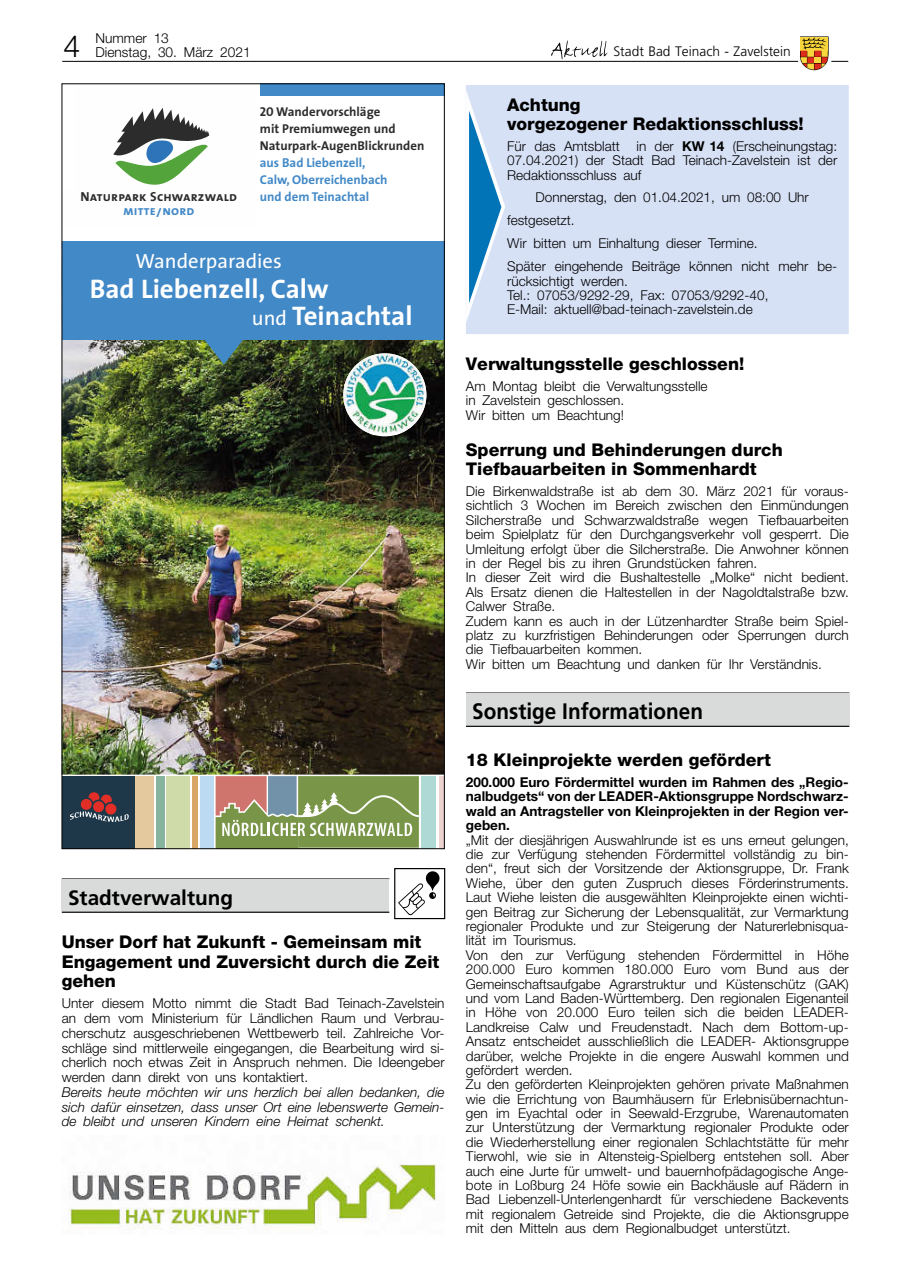
<style>
.page{position:relative;width:902px;height:1280px;background:#fff}
.page>*{position:absolute;margin:0;border:0;box-sizing:border-box;transform-origin:0 0}
.t1{font:700 27px/27px "The Sans";color:#fff}
.t2{font:700 22.35px "Frutiger";color:#000;scale:.93 1}
.t3{font:700 20.85px "Frutiger";color:#000}
.t4{font:20.55px "The Sans";color:#fff}
.t5{font:800 17.55px/19.5px "Helvetica Neue";color:#000}
.t6{font:300 13.8px "Frutiger";color:#000}
.t7{font:300 13.65px/14.4px "Helvetica Neue";color:#000}
.t8{font:700 13.65px/14.4px "Helvetica Neue";color:#000;text-align:justify}
.t9{font:italic 300 13.65px/14.7px "Helvetica Neue";color:#000;text-align:justify}
.t10{font:13.05px "The Sans Bold Caps";letter-spacing:.015em;color:#2c2c2c}
.t11{font:13.05px "The Sans Bold Caps";letter-spacing:.015em;color:#4289c7}
.t12{font:700 12.9px/17.1px "The Sans";color:#2c2c2c}
.t13{font:700 12.9px/17.1px "The Sans";color:#4289c7}
.s1{font-size:30.3px}
.s2{font-family:"The Sans Bold Caps";font-weight:400}
.s3{font-weight:400;font-size:20.55px}
.s4{font-weight:700}
</style>
<div class="page">
<svg style="left:551px;top:40px;width:56px;height:20px"></svg>
<hr style="left:62px;top:61px;width:736px;height:1px;background:#000">
<svg style="left:800px;top:36px;width:48px;height:35px"></svg>
<img style="left:64px;top:340px;width:378px;height:435px">
<svg style="left:113px;top:108px;width:96px;height:77px"></svg>
<div style="left:62px;top:776px;width:73px;height:73px;background:#1e384a"></div>
<svg style="left:70px;top:792px;width:59px;height:30px"></svg>
<div style="left:260px;top:84px;width:184px;height:12px;background:#4289c7"></div>
<div style="left:62px;top:241px;width:382px;height:99px;background:#4289c7"></div>
<svg style="left:202px;top:340px;width:44px;height:24px"></svg>
<svg style="left:153px;top:776px;width:14px;height:71px"></svg>
<div style="left:167px;top:776px;width:23px;height:73px;background:#cfdcaa"></div>
<div style="left:135px;top:776px;width:18px;height:73px;background:#e5c99e"></div>
<div style="left:156px;top:776px;width:8px;height:73px;background:#87b39f"></div>
<svg style="left:192px;top:776px;width:250px;height:71px;background:#9da97e"></svg>
<img style="left:335px;top:345px;width:99px;height:99px">
<img style="left:343px;top:353px;width:83px;height:82px">
<div style="left:394px;top:868px;width:51px;height:51px;border:1px solid #000"></div>
<svg style="left:398px;top:871px;width:42px;height:44px"></svg>
<div style="left:62px;top:879px;width:327px;height:32px;background:#d9dada"></div>
<hr style="left:62px;top:911px;width:327px;height:2px;background:#000">
<img style="left:68px;top:1164px;width:369px;height:66px">
<div style="left:466px;top:85px;width:382px;height:249px;background:#d7e1f6"></div>
<svg style="left:466px;top:85px;width:42px;height:227px"></svg>
<div style="left:466px;top:693px;width:383px;height:32px;background:#d9dada"></div>
<hr style="left:466px;top:726px;width:383px;height:1px;background:#000">
<p class="t7" style="left:95px;top:32px;width:157px;line-height:13.5px;text-indent:-32px"><span class="s1">4</span> Nummer 13<br>Dienstag, 30. März 2021</p>
<p class="t12" style="left:260px;top:103px;width:166px"><span class="s2">20</span> Wandervorschläge<br>mit Premiumwegen und<br>Naturpark-AugenBlickrunden</p>
<p class="t13" style="left:260px;top:154px;width:129px">aus Bad Liebenzell,<br>Calw, Oberreichenbach und dem Teinachtal</p>
<p class="t10" style="left:80px;top:186px;width:158px">Naturpark Schwarzwald</p>
<p class="t11" style="left:123px;top:200px;width:73px">mitte/nord</p>
<h3 class="t4" style="left:136px;top:244px;width:148px">Wanderparadies</h3>
<h1 class="t1" style="left:252px;top:275px;width:162px;text-indent:-162px">Bad Liebenzell, Calw<br><span class="s3">und</span> Teinachtal</h1>
<h3 class="t3" style="left:68px;top:885px;width:166px">Stadtverwaltung</h3>
<p class="t5" style="left:62px;top:932px;width:379px">Unser Dorf hat Zukunft - Gemeinsam mit<br>Engagement und Zuversicht durch die Zeit gehen</p>
<p class="t7" style="left:62px;top:996px;width:384px;text-align:justify">Unter diesem Motto nimmt die Stadt Bad Teinach-Zavelstein an dem vom Ministerium für Ländlichen Raum und Verbrau&shy;cherschutz ausgeschriebenen Wettbewerb teil. Zahlreiche Vor&shy;schläge sind mittlerweile eingegangen, die Bearbeitung wird si&shy;cherlich noch etwas Zeit in Anspruch nehmen. Die Ideengeber werden dann direkt von uns kontaktiert.</p>
<p class="t9" style="left:62px;top:1084px;width:384px">Bereits heute möchten wir uns herzlich bei allen bedanken, die sich dafür einsetzen, dass unser Ort eine lebenswerte Gemein&shy;de bleibt und unseren Kindern eine Heimat schenkt.</p>
<p class="t6" style="left:613px;top:44px;width:179px">Stadt Bad Teinach - Zavelstein</p>
<p class="t5" style="left:507px;top:95px;width:298px">Achtung<br>vorgezogener Redaktionsschluss!</p>
<p class="t7" style="left:507px;top:138px;width:331px;text-align:justify">Für das Amtsblatt in der <span class="s4">KW 14</span> (Erscheinungstag:<br>07.04.2021) der Stadt Bad Teinach-Zavelstein ist der Redaktionsschluss auf</p>
<p class="t7" style="left:507px;top:186px;width:331px;line-height:23px;text-indent:28px">Donnerstag, den 01.04.2021, um 08:00 Uhr festgesetzt.<br>Wir bitten um Einhaltung dieser Termine.<br>Später eingehende Beiträge können nicht mehr be-</p>
<p class="t7" style="left:507px;top:273px;width:263px">rücksichtigt werden.<br>Tel.: 07053/9292-29, Fax: 07053/9292-40,<br>E-Mail: aktuell@bad-teinach-zavelstein.de</p>
<p class="t5" style="left:466px;top:354px;width:280px">Verwaltungsstelle geschlossen!</p>
<p class="t7" style="left:466px;top:379px;width:243px">Am Montag bleibt die Verwaltungsstelle in Zavelstein geschlossen.<br>Wir bitten um Beachtung!</p>
<p class="t5" style="left:466px;top:440px;width:318px">Sperrung und Behinderungen durch<br>Tiefbauarbeiten in Sommenhardt</p>
<p class="t7" style="left:466px;top:484px;width:384px">Die Birkenwaldstraße ist ab dem 30. März 2021 für voraus&shy;sichtlich 3 Wochen im Bereich zwischen den Einmündungen Silcherstraße und Schwarzwaldstraße wegen Tiefbauarbeiten beim Spielplatz für den Durchgangsverkehr voll gesperrt. Die Umleitung erfolgt über die Silcherstraße. Die Anwohner können in der Regel bis zu ihren Grundstücken fahren.<br>In dieser Zeit wird die Bushaltestelle „Molke“ nicht bedient.<br>Als Ersatz dienen die Haltestellen in der Nagoldtalstraße bzw.<br>Calwer Straße.<br>Zudem kann es auch in der Lützenhardter Straße beim Spiel&shy;platz zu kurzfristigen Behinderungen oder Sperrungen durch die Tiefbauarbeiten kommen.<br>Wir bitten um Beachtung und danken für Ihr Verständnis.</p>
<h2 class="t2" style="left:472px;top:698px;width:250px">Sonstige Informationen</h2>
<p class="t5" style="left:466px;top:750px;width:306px">18 Kleinprojekte werden gefördert</p>
<p class="t8" style="left:466px;top:775px;width:384px">200.000 Euro Fördermittel wurden im Rahmen des „Regio&shy;nalbudgets“ von der LEADER-Aktionsgruppe Nordschwarz&shy;wald an Antragsteller von Kleinprojekten in der Region ver&shy;geben.</p>
<p class="t7" style="left:466px;top:832px;width:384px">„Mit der diesjährigen Auswahlrunde ist es uns erneut gelungen, die zur Verfügung stehenden Fördermittel vollständig zu bin&shy;den“, freut sich der Vorsitzende der Aktionsgruppe, Dr. Frank Wiehe, über den guten Zuspruch dieses Förderinstruments.<br>Laut Wiehe leisten die ausgewählten Kleinprojekte einen wichti&shy;gen Beitrag zur Sicherung der Lebensqualität, zur Vermarktung regionaler Produkte und zur Steigerung der Naturerlebnisqua&shy;lität im Tourismus.<br>Von den zur Verfügung stehenden Fördermittel in Höhe 200.000 Euro kommen 180.000 Euro vom Bund aus der Gemeinschaftsaufgabe Agrarstruktur und Küstenschütz (GAK) und vom Land Baden-Württemberg. Den regionalen Eigenanteil in Höhe von 20.000 Euro teilen sich die beiden LEADER-Landkreise Calw und Freudenstadt. Nach dem Bottom-up-Ansatz entscheidet ausschließlich die LEADER- Aktionsgruppe darüber, welche Projekte in die engere Auswahl kommen und gefördert werden.<br>Zu den geförderten Kleinprojekten gehören private Maßnahmen wie die Errichtung von Baumhäusern für Erlebnisübernachtun&shy;gen im Eyachtal oder in Seewald-Erzgrube, Warenautomaten zur Unterstützung der Vermarktung regionaler Produkte oder die Wiederherstellung einer regionalen Schlachtstätte für mehr Tierwohl, wie sie in Altensteig-Spielberg entstehen soll. Aber auch eine Jurte für umwelt- und bauernhofpädagogische Ange&shy;bote in Loßburg 24 Höfe sowie ein Backhäusle auf Rädern in Bad Liebenzell-Unterlengenhardt für verschiedene Backevents mit regionalem Getreide sind Projekte, die die Aktionsgruppe mit den Mitteln aus dem Regionalbudget unterstützt.</p>
</div>
